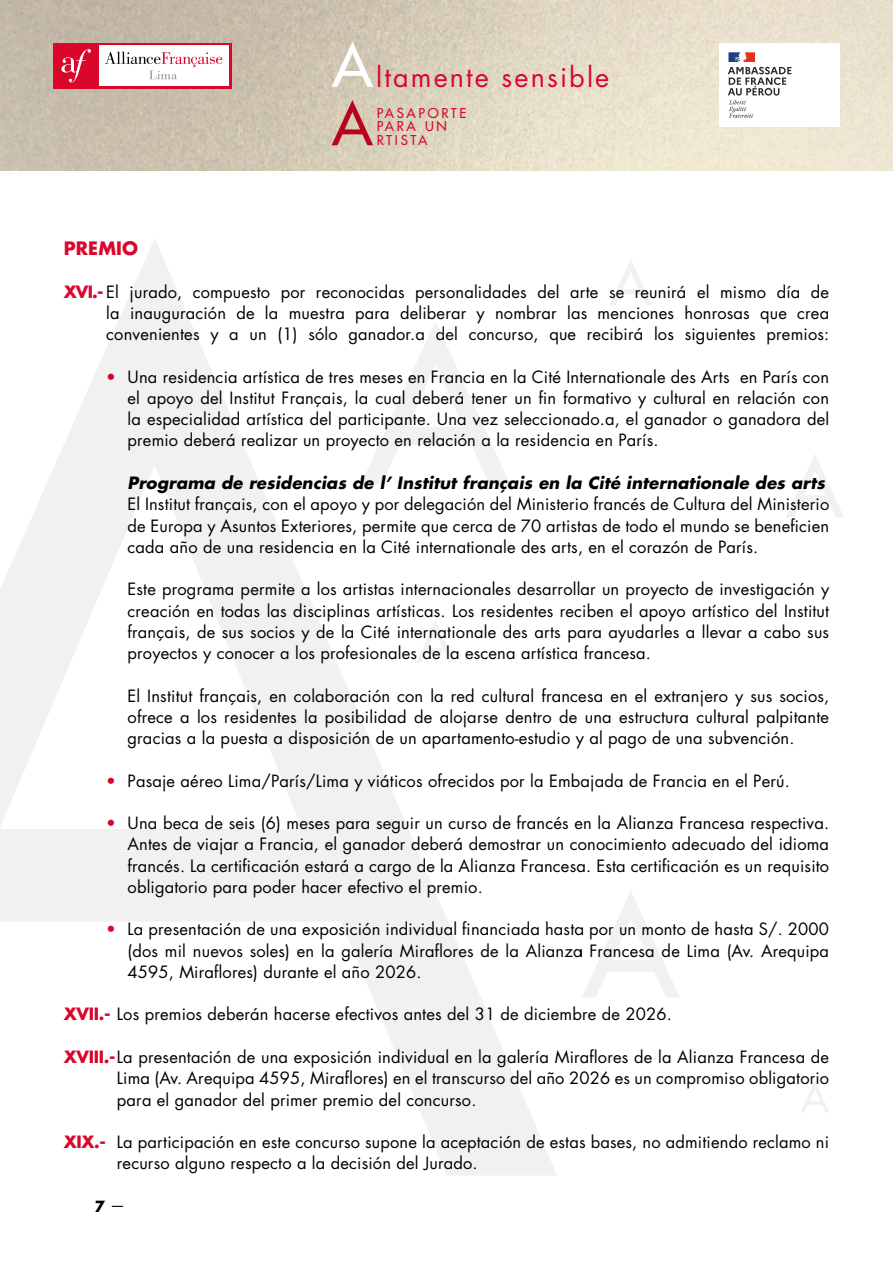
<style>
.page{position:relative;width:893px;height:1263px;background:#fff}
.page>*{position:absolute;margin:0;border:0;box-sizing:border-box;transform-origin:0 0}
.t1{font:500 57.6px "Futura Std";color:#db062b}
.t2{font:500 57.6px "Futura Std";color:#fff}
.t3{font:27px "Futura Std";letter-spacing:.08em;color:#db062b}
.t4{font:700 18px "Futura Std";letter-spacing:.01em;color:#db062b}
.t5{font:16.5px/21.3px "Futura Std";letter-spacing:.01em;color:#000;text-align:justify}
.t6{font:italic 700 16.5px "Futura Std";letter-spacing:.01em;color:#000}
.t7{font:700 15px "Futura Std";color:#000}
.t8{font:500 13.2px "Futura Std";letter-spacing:.2em;color:#db062b}
.s1{font-weight:700;color:#db062b}
.s2{color:#db062b}
.s3{font-weight:400}
</style>
<div class="page">
<svg style="left:583px;top:892px;width:96px;height:105px"></svg>
<svg style="left:610px;top:260px;width:41px;height:45px"></svg>
<svg style="left:786px;top:455px;width:57px;height:62px"></svg>
<svg style="left:801px;top:1082px;width:28px;height:30px"></svg>
<svg style="left:0;top:239px;width:556px;height:936px"></svg>
<img style="left:0;top:0;width:893px;height:170px">
<div style="left:53px;top:43px;width:179px;height:45px;background:#db062b"></div>
<div style="left:99px;top:46px;width:130px;height:40px;background:#fff"></div>
<svg style="left:105px;top:52px;width:117px;height:27px"></svg>
<svg style="left:61px;top:49px;width:30px;height:33px"></svg>
<div style="left:719px;top:43px;width:121px;height:84px;background:#fff"></div>
<svg style="left:728px;top:52px;width:63px;height:66px"></svg>
<h1 class="t2" style="left:332px;top:29px;width:42px">A</h1>
<h2 class="t3" style="left:376px;top:60px;width:235px">ltamente sensible</h2>
<h1 class="t1" style="left:332px;top:88px;width:42px">A</h1>
<p class="t8" style="left:377px;top:105px;width:91px">PASAPORTE</p>
<p class="t8" style="left:377px;top:118px;width:72px">PARA UN</p>
<p class="t8" style="left:377px;top:132px;width:52px">RTISTA</p>
<p class="t4" style="left:64px;top:236px;width:76px">PREMIO</p>
<p class="t5" style="left:106px;top:281px;width:724px;text-indent:-43px"><span class="s1">XVI.-</span> El jurado, compuesto por reconocidas personalidades del arte se reunirá el mismo día de la inauguración de la muestra para deliberar y nombrar las menciones honrosas que crea convenientes y a un (1) sólo ganador.a del concurso, que recibirá los siguientes premios:</p>
<p class="t5" style="left:128px;top:366px;width:703px;text-indent:-21px"><span class="s2">•</span> Una residencia artística de tres meses en Francia en la Cité Internationale des Arts en París con el apoyo del Institut Français, la cual deberá tener un fin formativo y cultural en relación con la especialidad artística del participante. Una vez seleccionado.a, el ganador o ganadora del premio deberá realizar un proyecto en relación a la residencia en París.</p>
<p class="t6" style="left:128px;top:472px;width:699px">Programa de residencias de l’ Institut français en la Cité internationale des arts</p>
<p class="t5" style="left:128px;top:494px;width:703px">El Institut français, con el apoyo y por delegación del Ministerio francés de Cultura del Ministerio de Europa y Asuntos Exteriores, permite que cerca de 70 artistas de todo el mundo se beneficien cada año de una residencia en la Cité internationale des arts, en el corazón de París.</p>
<p class="t5" style="left:128px;top:579px;width:703px">Este programa permite a los artistas internacionales desarrollar un proyecto de investigación y creación en todas las disciplinas artísticas. Los residentes reciben el apoyo artístico del Institut français, de sus socios y de la Cité internationale des arts para ayudarles a llevar a cabo sus proyectos y conocer a los profesionales de la escena artística francesa.</p>
<p class="t5" style="left:128px;top:685px;width:703px">El Institut français, en colaboración con la red cultural francesa en el extranjero y sus socios, ofrece a los residentes la posibilidad de alojarse dentro de una estructura cultural palpitante gracias a la puesta a disposición de un apartamento-estudio y al pago de una subvención.</p>
<p class="t5" style="left:106px;top:770px;width:685px"><span class="s2">•</span> Pasaje aéreo Lima/París/Lima y viáticos ofrecidos por la Embajada de Francia en el Perú.</p>
<p class="t5" style="left:128px;top:813px;width:703px;text-indent:-21px"><span class="s2">•</span> Una beca de seis (6) meses para seguir un curso de francés en la Alianza Francesa respectiva.<br>Antes de viajar a Francia, el ganador deberá demostrar un conocimiento adecuado del idioma francés. La certificación estará a cargo de la Alianza Francesa. Esta certificación es un requisito obligatorio para poder hacer efectivo el premio.</p>
<p class="t5" style="left:128px;top:919px;width:703px;text-indent:-21px"><span class="s2">•</span> La presentación de una exposición individual financiada hasta por un monto de hasta S/. 2000 (dos mil nuevos soles) en la galería Miraflores de la Alianza Francesa de Lima (Av. Arequipa 4595, Miraflores) durante el año 2026.</p>
<p class="t5" style="left:64px;top:1004px;width:610px"><span class="s1">XVII.-</span> Los premios deberán hacerse efectivos antes del 31 de diciembre de 2026.</p>
<p class="t5" style="left:117px;top:1046px;width:714px;text-indent:-53px"><span class="s1">XVIII.-</span>La presentación de una exposición individual en la galería Miraflores de la Alianza Francesa de Lima (Av. Arequipa 4595, Miraflores) en el transcurso del año 2026 es un compromiso obligatorio para el ganador del primer premio del concurso.</p>
<p class="t5" style="left:117px;top:1131px;width:714px;text-indent:-53px"><span class="s1">XIX.-</span> La participación en este concurso supone la aceptación de estas bases, no admitiendo reclamo ni recurso alguno respecto a la decisión del Jurado.</p>
<p class="t7" style="left:95px;top:1196px;width:32px">7 <span class="s3">—</span></p>
</div>
